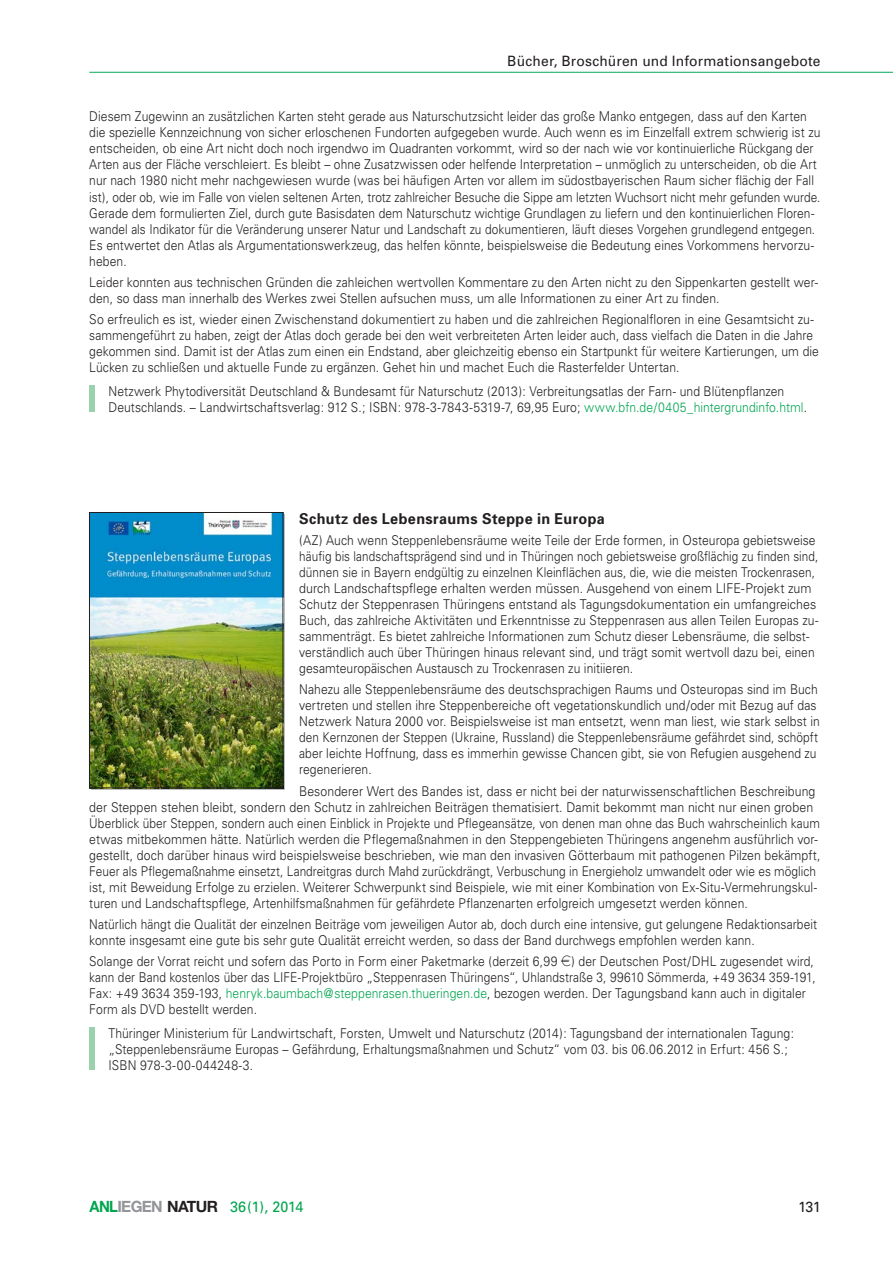
<style>
.page{position:relative;width:893px;height:1263px;background:#fff}
.page>*{position:absolute;margin:0;border:0;box-sizing:border-box;transform-origin:0 0}
.H5__Kol_Titel_Buchb{font:700 15px "Univers";letter-spacing:.025em;color:#231f20;scale:.96 1}
.t1{font:15px "Univers";letter-spacing:-.01em;color:#00a54f;scale:.95 1}
.t2{font:14.7px "Univers";color:#231f20;scale:.95 1}
.t3{font:14.25px "Univers";letter-spacing:.015em;color:#231f20}
.P9__Buchbesprechung{font:300 13.5px/16px "Univers";letter-spacing:.005em;color:#231f20;scale:.9 1}
.P9__Buchbesprechung-2{font:300 13.5px/16px "Univers";letter-spacing:.005em;color:#231f20;scale:.91 1}
.P9__Buchbesprechung-3{font:300 13.5px/16px "Univers";letter-spacing:.005em;color:#231f20;scale:.89 1}
.s1{color:#00a54f}
.s2{font-family:"Helvetica Neue";font-weight:700;font-size:15.6px}
.s3{font-family:"Helvetica Neue";font-weight:700;font-size:15.6px;color:#939598}
.s4{font-family:"Helvetica Neue";font-weight:700;font-size:15.6px;color:#231f20}
</style>
<div class="page">
<hr style="left:89px;top:72px;width:804px;height:1px;background:#1eb26a">
<div style="left:89px;top:385px;width:6px;height:27px;background:#9ad2ae"></div>
<img style="left:91px;top:514px;width:190px;height:272px">
<div style="left:89px;top:512px;width:194px;height:276px;border:1px solid #231f20"></div>
<div style="left:89px;top:1027px;width:6px;height:43px;background:#9ad2ae"></div>
<p class="t3" style="left:507px;top:53px;width:315px">Bücher, Broschüren und Informationsangebote</p>
<p class="P9__Buchbesprechung" style="left:89px;top:108px;width:814px">Diesem Zugewinn an zusätzlichen Karten steht gerade aus Naturschutzsicht leider das große Manko entgegen, dass auf den Karten die spezielle Kennzeichnung von sicher erloschenen Fundorten aufgegeben wurde. Auch wenn es im Einzelfall extrem schwierig ist zu entscheiden, ob eine Art nicht doch noch irgendwo im Quadranten vorkommt, wird so der nach wie vor kontinuierliche Rückgang der Arten aus der Fläche verschleiert. Es bleibt – ohne Zusatzwissen oder helfende Interpretation – unmöglich zu unterscheiden, ob die Art nur nach 1980 nicht mehr nachgewiesen wurde (was bei häufigen Arten vor allem im südostbayerischen Raum sicher flächig der Fall ist), oder ob, wie im Falle von vielen seltenen Arten, trotz zahlreicher Besuche die Sippe am letzten Wuchsort nicht mehr gefunden wurde.<br>Gerade dem formulierten Ziel, durch gute Basisdaten dem Naturschutz wichtige Grundlagen zu liefern und den kontinuierlichen Floren&shy;wandel als Indikator für die Veränderung unserer Natur und Landschaft zu dokumentieren, läuft dieses Vorgehen grundlegend entgegen.<br>Es entwertet den Atlas als Argumentationswerkzeug, das helfen könnte, beispielsweise die Bedeutung eines Vorkommens hervorzu&shy;heben.</p>
<p class="P9__Buchbesprechung" style="left:89px;top:274px;width:811px">Leider konnten aus technischen Gründen die zahleichen wertvollen Kommentare zu den Arten nicht zu den Sippenkarten gestellt wer&shy;den, so dass man innerhalb des Werkes zwei Stellen aufsuchen muss, um alle Informationen zu einer Art zu finden.</p>
<p class="P9__Buchbesprechung-2" style="left:89px;top:311px;width:803px">So erfreulich es ist, wieder einen Zwischenstand dokumentiert zu haben und die zahlreichen Regionalfloren in eine Gesamtsicht zu&shy;sammengeführt zu haben, zeigt der Atlas doch gerade bei den weit verbreiteten Arten leider auch, dass vielfach die Daten in die Jahre gekommen sind. Damit ist der Atlas zum einen ein Endstand, aber gleichzeitig ebenso ein Startpunkt für weitere Kartierungen, um die Lücken zu schließen und aktuelle Funde zu ergänzen. Gehet hin und machet Euch die Rasterfelder Untertan.</p>
<p class="P9__Buchbesprechung" style="left:108px;top:383px;width:778px">Netzwerk Phytodiversität Deutschland &amp; Bundesamt für Naturschutz (2013): Verbreitungsatlas der Farn- und Blütenpflanzen<br>Deutschlands. – Landwirtschaftsverlag: 912 S.; ISBN: 978-3-7843-5319-7, 69,95 Euro; <span class="s1">www.bfn.de/0405_hintergrundinfo.html</span>.</p>
<p class="H5__Kol_Titel_Buchb" style="left:299px;top:510px;width:320px">Schutz des Lebensraums Steppe in Europa</p>
<p class="P9__Buchbesprechung" style="left:299px;top:532px;width:579px">(AZ) Auch wenn Steppenlebensräume weite Teile der Erde formen, in Osteuropa gebietsweise häufig bis landschaftsprägend sind und in Thüringen noch gebietsweise großflächig zu finden sind, dünnen sie in Bayern endgültig zu einzelnen Kleinflächen aus, die, wie die meisten Trockenrasen, durch Landschaftspflege erhalten werden müssen. Ausgehend von einem LIFE-Projekt zum Schutz der Steppenrasen Thüringens entstand als Tagungsdokumentation ein umfangreiches Buch, das zahlreiche Aktivitäten und Erkenntnisse zu Steppenrasen aus allen Teilen Europas zu&shy;sammenträgt. Es bietet zahlreiche Informationen zum Schutz dieser Lebensräume, die selbst&shy;verständlich auch über Thüringen hinaus relevant sind, und trägt somit wertvoll dazu bei, einen gesamteuropäischen Austausch zu Trockenrasen zu initiieren.</p>
<p class="P9__Buchbesprechung" style="left:299px;top:681px;width:580px">Nahezu alle Steppenlebensräume des deutschsprachigen Raums und Osteuropas sind im Buch vertreten und stellen ihre Steppenbereiche oft vegetationskundlich und/oder mit Bezug auf das Netzwerk Natura 2000 vor. Beispielsweise ist man entsetzt, wenn man liest, wie stark selbst in den Kernzonen der Steppen (Ukraine, Russland) die Steppenlebensräume gefährdet sind, schöpft aber leichte Hoffnung, dass es immerhin gewisse Chancen gibt, sie von Refugien ausgehend zu regenerieren.</p>
<p class="P9__Buchbesprechung-2" style="left:89px;top:783px;width:805px;text-indent:210px">Besonderer Wert des Bandes ist, dass er nicht bei der naturwissenschaftlichen Beschreibung der Steppen stehen bleibt, sondern den Schutz in zahlreichen Beiträgen thematisiert. Damit bekommt man nicht nur einen groben Überblick über Steppen, sondern auch einen Einblick in Projekte und Pflegeansätze, von denen man ohne das Buch wahrscheinlich kaum etwas mitbekommen hätte. Natürlich werden die Pflegemaßnahmen in den Steppengebieten Thüringens angenehm ausführlich vor&shy;gestellt, doch darüber hinaus wird beispielsweise beschrieben, wie man den invasiven Götterbaum mit pathogenen Pilzen bekämpft, Feuer als Pflegemaßnahme einsetzt, Landreitgras durch Mahd zurückdrängt, Verbuschung in Energieholz umwandelt oder wie es möglich ist, mit Beweidung Erfolge zu erzielen. Weiterer Schwerpunkt sind Beispiele, wie mit einer Kombination von Ex-Situ-Vermehrungskul&shy;turen und Landschaftspflege, Artenhilfsmaßnahmen für gefährdete Pflanzenarten erfolgreich umgesetzt werden können.</p>
<p class="P9__Buchbesprechung-3" style="left:89px;top:916px;width:819px">Natürlich hängt die Qualität der einzelnen Beiträge vom jeweiligen Autor ab, doch durch eine intensive, gut gelungene Redaktionsarbeit konnte insgesamt eine gute bis sehr gute Qualität erreicht werden, so dass der Band durchwegs empfohlen werden kann.</p>
<p class="P9__Buchbesprechung" style="left:89px;top:953px;width:809px">Solange der Vorrat reicht und sofern das Porto in Form einer Paketmarke (derzeit 6,99 ) der Deutschen Post/DHL zugesendet wird, kann der Band kostenlos über das LIFE-Projektbüro „Steppenrasen Thüringens“, Uhlandstraße 3, 99610 Sömmerda, +49 3634 359-191, Fax: +49 3634 359-193, <span class="s1">henryk.baumbach@steppenrasen.thueringen.de</span>, bezogen werden. Der Tagungsband kann auch in digitaler Form als DVD bestellt werden.</p>
<p class="P9__Buchbesprechung" style="left:108px;top:1025px;width:763px">Thüringer Ministerium für Landwirtschaft, Forsten, Umwelt und Naturschutz (2014): Tagungsband der internationalen Tagung: „Steppenlebensräume Europas – Gefährdung, Erhaltungsmaßnahmen und Schutz“ vom 03. bis 06.06.2012 in Erfurt: 456 S.;<br>ISBN 978-3-00-044248-3.</p>
<p class="t1" style="left:89px;top:1198px;width:227px"><span class="s2">ANL</span><span class="s3">IEGEN</span> <span class="s4">NATUR</span> 36(1), 2014</p>
<p class="t2" style="left:798px;top:1198px;width:25px">131</p>
</div>
